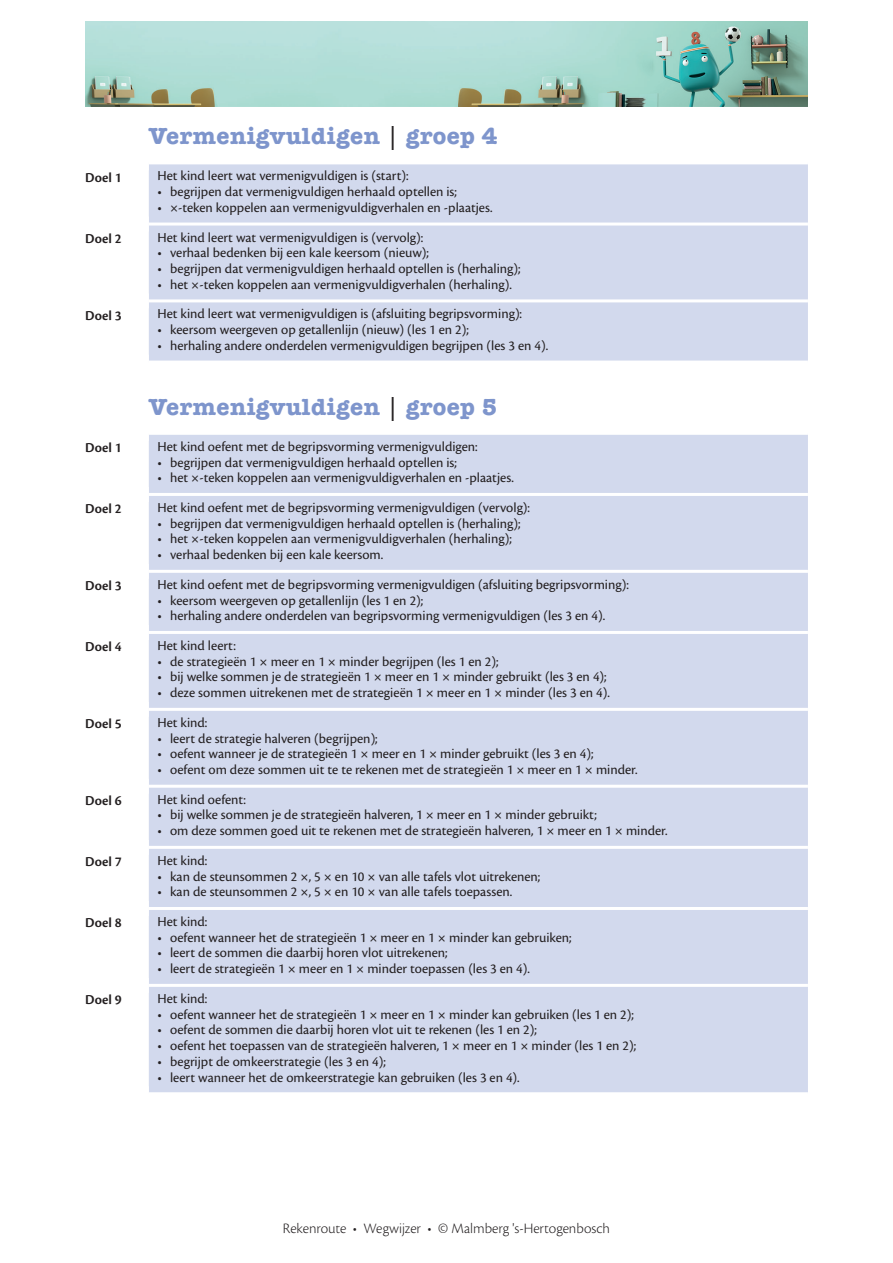
<style>
.page{position:relative;width:893px;height:1263px;background:#fff}
.page>*{position:absolute;margin:0;border:0;box-sizing:border-box;transform-origin:0 0}
.t1{font:700 24px "American Typewriter";letter-spacing:.02em;color:#7e95cc}
.t2{font:300 15px "Cronos Pro";letter-spacing:-.005em;color:#231f20}
.t3{font:14.25px "Cronos Pro";color:#231f20}
.t4{font:600 14.25px "Cronos Pro";letter-spacing:.015em;color:#231f20}
.s1{font-weight:400;color:#231f20}
</style>
<div class="page">
<img style="left:85px;top:21px;width:723px;height:85px">
<div style="left:149px;top:164px;width:659px;height:197px;background:#d2d9ed"></div>
<hr style="left:149px;top:223px;width:659px;height:3px;background:#fff">
<hr style="left:149px;top:299px;width:659px;height:3px;background:#fff">
<div style="left:149px;top:435px;width:659px;height:657px;background:#d2d9ed"></div>
<hr style="left:149px;top:493px;width:659px;height:3px;background:#fff">
<hr style="left:149px;top:570px;width:659px;height:3px;background:#fff">
<hr style="left:149px;top:631px;width:659px;height:3px;background:#fff">
<hr style="left:149px;top:708px;width:659px;height:3px;background:#fff">
<hr style="left:149px;top:785px;width:659px;height:3px;background:#fff">
<hr style="left:149px;top:846px;width:659px;height:3px;background:#fff">
<hr style="left:149px;top:907px;width:659px;height:3px;background:#fff">
<hr style="left:149px;top:984px;width:659px;height:3px;background:#fff">
<h1 class="t1" style="left:149px;top:115px;width:350px">Vermenigvuldigen <span class="s1">|</span> groep 4</h1>
<p class="t4" style="left:85px;top:169px;width:38px">Doel 1</p>
<p class="t3" style="left:157px;top:168px;width:253px">Het kind leert wat vermenigvuldigen is (start):</p>
<p class="t3" style="left:157px;top:184px;width:301px">• begrijpen dat vermenigvuldigen herhaald optellen is;</p>
<p class="t3" style="left:157px;top:199px;width:337px">• ×-teken koppelen aan vermenigvuldigverhalen en -plaatjes.</p>
<p class="t4" style="left:85px;top:230px;width:38px">Doel 2</p>
<p class="t3" style="left:157px;top:229px;width:267px">Het kind leert wat vermenigvuldigen is (vervolg):</p>
<p class="t3" style="left:157px;top:245px;width:273px">• verhaal bedenken bij een kale keersom (nieuw);</p>
<p class="t3" style="left:157px;top:260px;width:365px">• begrijpen dat vermenigvuldigen herhaald optellen is (herhaling);</p>
<p class="t3" style="left:157px;top:276px;width:356px">• het ×-teken koppelen aan vermenigvuldigverhalen (herhaling).</p>
<p class="t4" style="left:85px;top:307px;width:38px">Doel 3</p>
<p class="t3" style="left:157px;top:306px;width:366px">Het kind leert wat vermenigvuldigen is (afsluiting begripsvorming):</p>
<p class="t3" style="left:157px;top:321px;width:313px">• keersom weergeven op getallenlijn (nieuw) (les 1 en 2);</p>
<p class="t3" style="left:157px;top:337px;width:392px">• herhaling andere onderdelen vermenigvuldigen begrijpen (les 3 en 4).</p>
<h1 class="t1" style="left:149px;top:386px;width:350px">Vermenigvuldigen <span class="s1">|</span> groep 5</h1>
<p class="t4" style="left:85px;top:439px;width:38px">Doel 1</p>
<p class="t3" style="left:157px;top:438px;width:322px">Het kind oefent met de begripsvorming vermenigvuldigen:</p>
<p class="t3" style="left:157px;top:454px;width:301px">• begrijpen dat vermenigvuldigen herhaald optellen is;</p>
<p class="t3" style="left:157px;top:470px;width:358px">• het ×-teken koppelen aan vermenigvuldigverhalen en -plaatjes.</p>
<p class="t4" style="left:85px;top:500px;width:38px">Doel 2</p>
<p class="t3" style="left:157px;top:499px;width:374px">Het kind oefent met de begripsvorming vermenigvuldigen (vervolg):</p>
<p class="t3" style="left:157px;top:515px;width:365px">• begrijpen dat vermenigvuldigen herhaald optellen is (herhaling);</p>
<p class="t3" style="left:157px;top:531px;width:356px">• het ×-teken koppelen aan vermenigvuldigverhalen (herhaling);</p>
<p class="t3" style="left:157px;top:546px;width:227px">• verhaal bedenken bij een kale keersom.</p>
<p class="t4" style="left:85px;top:577px;width:38px">Doel 3</p>
<p class="t3" style="left:157px;top:576px;width:473px">Het kind oefent met de begripsvorming vermenigvuldigen (afsluiting begripsvorming):</p>
<p class="t3" style="left:157px;top:592px;width:268px">• keersom weergeven op getallenlijn (les 1 en 2);</p>
<p class="t3" style="left:157px;top:608px;width:449px">• herhaling andere onderdelen van begripsvorming vermenigvuldigen (les 3 en 4).</p>
<p class="t4" style="left:85px;top:638px;width:38px">Doel 4</p>
<p class="t3" style="left:157px;top:637px;width:80px">Het kind leert:</p>
<p class="t3" style="left:157px;top:653px;width:343px">• de strategieën 1 × meer en 1 × minder begrijpen (les 1 en 2);</p>
<p class="t3" style="left:157px;top:669px;width:451px">• bij welke sommen je de strategieën 1 × meer en 1 × minder gebruikt (les 3 en 4);</p>
<p class="t3" style="left:157px;top:684px;width:454px">• deze sommen uitrekenen met de strategieën 1 × meer en 1 × minder (les 3 en 4).</p>
<p class="t4" style="left:85px;top:715px;width:38px">Doel 5</p>
<p class="t3" style="left:157px;top:714px;width:51px">Het kind:</p>
<p class="t3" style="left:157px;top:730px;width:222px">• leert de strategie halveren (begrijpen);</p>
<p class="t3" style="left:157px;top:746px;width:438px">• oefent wanneer je de strategieën 1 × meer en 1 × minder gebruikt (les 3 en 4);</p>
<p class="t3" style="left:157px;top:761px;width:482px">• oefent om deze sommen uit te te rekenen met de strategieën 1 × meer en 1 × minder.</p>
<p class="t4" style="left:85px;top:792px;width:38px">Doel 6</p>
<p class="t3" style="left:157px;top:791px;width:90px">Het kind oefent:</p>
<p class="t3" style="left:157px;top:807px;width:441px">• bij welke sommen je de strategieën halveren, 1 × meer en 1 × minder gebruikt;</p>
<p class="t3" style="left:157px;top:822px;width:512px">• om deze sommen goed uit te rekenen met de strategieën halveren, 1 × meer en 1 × minder.</p>
<p class="t4" style="left:85px;top:853px;width:38px">Doel 7</p>
<p class="t3" style="left:157px;top:852px;width:51px">Het kind:</p>
<p class="t3" style="left:157px;top:868px;width:385px">• kan de steunsommen 2 ×, 5 × en 10 × van alle tafels vlot uitrekenen;</p>
<p class="t3" style="left:157px;top:884px;width:356px">• kan de steunsommen 2 ×, 5 × en 10 × van alle tafels toepassen.</p>
<p class="t4" style="left:85px;top:914px;width:38px">Doel 8</p>
<p class="t3" style="left:157px;top:913px;width:51px">Het kind:</p>
<p class="t3" style="left:157px;top:929px;width:416px">• oefent wanneer het de strategieën 1 × meer en 1 × minder kan gebruiken;</p>
<p class="t3" style="left:157px;top:945px;width:292px">• leert de sommen die daarbij horen vlot uitrekenen;</p>
<p class="t3" style="left:157px;top:960px;width:374px">• leert de strategieën 1 × meer en 1 × minder toepassen (les 3 en 4).</p>
<p class="t4" style="left:85px;top:991px;width:38px">Doel 9</p>
<p class="t3" style="left:157px;top:990px;width:51px">Het kind:</p>
<p class="t3" style="left:157px;top:1006px;width:478px">• oefent wanneer het de strategieën 1 × meer en 1 × minder kan gebruiken (les 1 en 2);</p>
<p class="t3" style="left:157px;top:1022px;width:381px">• oefent de sommen die daarbij horen vlot uit te rekenen (les 1 en 2);</p>
<p class="t3" style="left:157px;top:1037px;width:480px">• oefent het toepassen van de strategieën halveren, 1 × meer en 1 × minder (les 1 en 2);</p>
<p class="t3" style="left:157px;top:1053px;width:230px">• begrijpt de omkeerstrategie (les 3 en 4);</p>
<p class="t3" style="left:157px;top:1069px;width:364px">• leert wanneer het de omkeerstrategie kan gebruiken (les 3 en 4).</p>
<p class="t2" style="left:283px;top:1220px;width:329px">Rekenroute • Wegwijzer • © Malmberg 's-Hertogenbosch</p>
</div>
